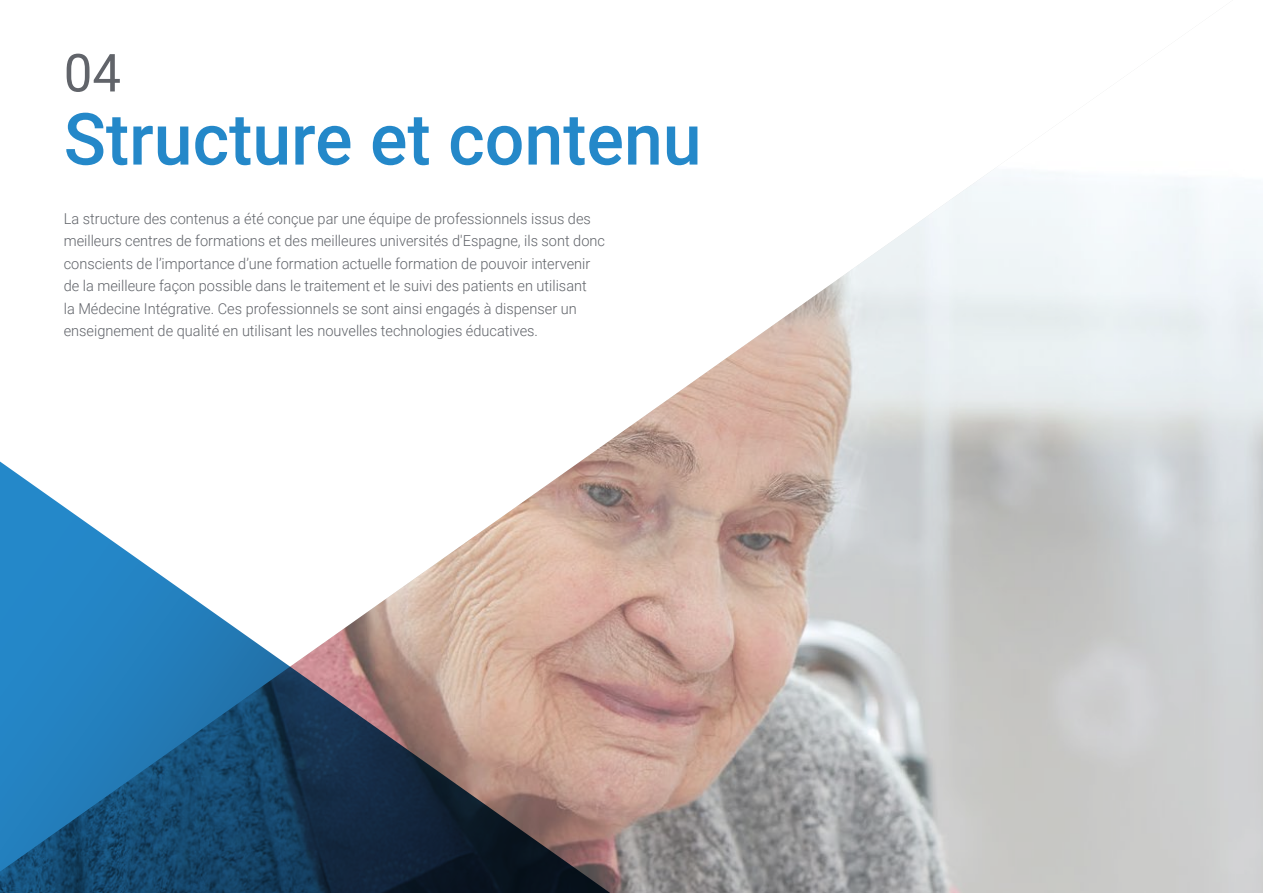
<style>
.page{position:relative;width:1263px;height:893px;background:#fff}
.page>*{position:absolute;margin:0;border:0;box-sizing:border-box;transform-origin:0 0}
.t1{font:500 72px "Roboto";color:#2488c9}
.t2{font:52.5px "Roboto";color:#61646a}
.t3{font:300 15px/22.5px "Roboto";color:#61646a}
</style>
<div class="page">
<img style="left:602px;top:168px;width:661px;height:725px">
<svg style="left:0;top:446px;width:640px;height:447px"></svg>
<h2 class="t2" style="left:64px;top:36px;width:59px">04</h2>
<h1 class="t1" style="left:64px;top:89px;width:639px">Structure et contenu</h1>
<p class="t3" style="left:64px;top:207px;width:543px">La structure des contenus a été conçue par une équipe de professionnels issus des meilleurs centres de formations et des meilleures universités d'Espagne, ils sont donc conscients de l’importance d’une formation actuelle formation de pouvoir intervenir de la meilleure façon possible dans le traitement et le suivi des patients en utilisant<br>la Médecine Intégrative. Ces professionnels se sont ainsi engagés à dispenser un enseignement de qualité en utilisant les nouvelles technologies éducatives.</p>
</div>
